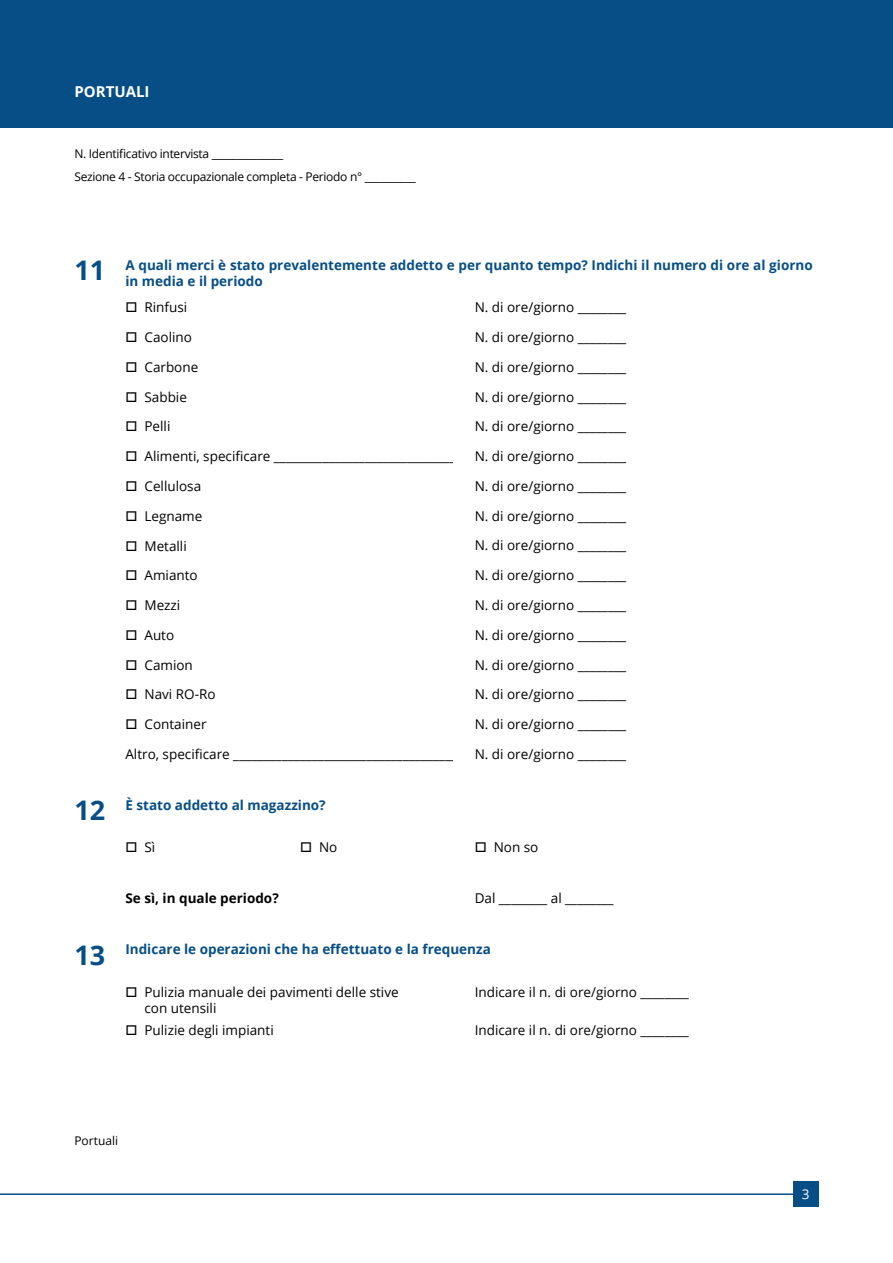
<style>
.page{position:relative;width:893px;height:1263px;background:#fff}
.page>*{position:absolute;margin:0;border:0;box-sizing:border-box;transform-origin:0 0}
.t1{font:700 15px "Open Sans";color:#fff}
.t2{font:13.5px "Open Sans";color:#000}
.t3{font:700 13.5px/16.2px "Open Sans";color:#074e87}
.t4{font:700 13.5px "Open Sans";color:#000}
.t5{font:13.5px "Open Sans";color:#fff}
.t6{font:12px/22.5px "Open Sans";letter-spacing:-.025em;color:#000}
.t7{font:12px "Open Sans";color:#000}
.s1{font-size:27px}
.s2{color:#fff}
</style>
<div class="page">
<div style="left:0;top:0;width:893px;height:127px;background:#074e87"></div>
<hr style="left:0;top:1193px;width:802px;height:2px;background:#074e87">
<div style="left:793px;top:1181px;width:26px;height:26px;background:#074e87"></div>
<p class="t1" style="left:74px;top:80px;width:77px">PORTUALI</p>
<p class="t6" style="left:74px;top:142px;width:343px">N. Identificativo intervista ______________<br>Sezione 4 - Storia occupazionale completa - Periodo n° __________</p>
<p class="t3" style="left:125px;top:256px;width:689px;text-indent:-51px"><span class="s1">11</span> A quali merci è stato prevalentemente addetto e per quanto tempo? Indichi il numero di ore al giorno in media e il periodo</p>
<p class="t2" style="left:125px;top:298px;width:63px">□ Rinfusi</p>
<p class="t2" style="left:475px;top:298px;width:153px">N. di ore/giorno ________</p>
<p class="t2" style="left:125px;top:328px;width:68px">□ Caolino</p>
<p class="t2" style="left:475px;top:328px;width:153px">N. di ore/giorno ________</p>
<p class="t2" style="left:125px;top:358px;width:74px">□ Carbone</p>
<p class="t2" style="left:475px;top:358px;width:153px">N. di ore/giorno ________</p>
<p class="t2" style="left:125px;top:387px;width:63px">□ Sabbie</p>
<p class="t2" style="left:475px;top:387px;width:153px">N. di ore/giorno ________</p>
<p class="t2" style="left:125px;top:417px;width:46px">□ Pelli</p>
<p class="t2" style="left:475px;top:417px;width:153px">N. di ore/giorno ________</p>
<p class="t2" style="left:125px;top:447px;width:502px">□ Alimenti, specificare _______________________________ N. di ore/giorno ________</p>
<p class="t2" style="left:125px;top:477px;width:77px">□ Cellulosa</p>
<p class="t2" style="left:475px;top:477px;width:153px">N. di ore/giorno ________</p>
<p class="t2" style="left:125px;top:507px;width:78px">□ Legname</p>
<p class="t2" style="left:475px;top:506px;width:153px">N. di ore/giorno ________</p>
<p class="t2" style="left:125px;top:536px;width:63px">□ Metalli</p>
<p class="t2" style="left:475px;top:536px;width:153px">N. di ore/giorno ________</p>
<p class="t2" style="left:125px;top:566px;width:74px">□ Amianto</p>
<p class="t2" style="left:475px;top:566px;width:153px">N. di ore/giorno ________</p>
<p class="t2" style="left:125px;top:596px;width:56px">□ Mezzi</p>
<p class="t2" style="left:475px;top:596px;width:153px">N. di ore/giorno ________</p>
<p class="t2" style="left:125px;top:626px;width:50px">□ Auto</p>
<p class="t2" style="left:475px;top:626px;width:153px">N. di ore/giorno ________</p>
<p class="t2" style="left:125px;top:655px;width:69px">□ Camion</p>
<p class="t2" style="left:475px;top:655px;width:153px">N. di ore/giorno ________</p>
<p class="t2" style="left:125px;top:685px;width:92px">□ Navi RO-Ro</p>
<p class="t2" style="left:475px;top:685px;width:153px">N. di ore/giorno ________</p>
<p class="t2" style="left:125px;top:715px;width:83px">□ Container</p>
<p class="t2" style="left:475px;top:715px;width:153px">N. di ore/giorno ________</p>
<p class="t2" style="left:125px;top:745px;width:333px">Altro, specificare _____________________________________</p>
<p class="t2" style="left:475px;top:745px;width:153px">N. di ore/giorno ________</p>
<p class="t3" style="left:74px;top:796px;width:253px"><span class="s1">12</span> è stato addetto al magazzino?</p>
<p class="t2" style="left:125px;top:838px;width:31px">□ Sì</p>
<p class="t2" style="left:300px;top:838px;width:39px">□ No</p>
<p class="t2" style="left:475px;top:838px;width:65px">□ Non so</p>
<p class="t4" style="left:125px;top:889px;width:155px">Se sì, in quale periodo?</p>
<p class="t2" style="left:475px;top:889px;width:140px">Dal ________ al ________</p>
<p class="t3" style="left:74px;top:941px;width:418px"><span class="s1">13</span> Indicare le operazioni che ha effettuato e la frequenza</p>
<p class="t2" style="left:125px;top:983px;width:275px">□ Pulizia manuale dei pavimenti delle stive</p>
<p class="t2" style="left:125px;top:999px;width:93px"><span class="s2">□</span> con utensili</p>
<p class="t2" style="left:475px;top:983px;width:216px">Indicare il n. di ore/giorno ________</p>
<p class="t2" style="left:125px;top:1021px;width:150px">□ Pulizie degli impianti</p>
<p class="t2" style="left:475px;top:1021px;width:216px">Indicare il n. di ore/giorno ________</p>
<p class="t7" style="left:74px;top:1132px;width:45px">Portuali</p>
<p class="t5" style="left:802px;top:1184px;width:9px">3</p>
</div>
